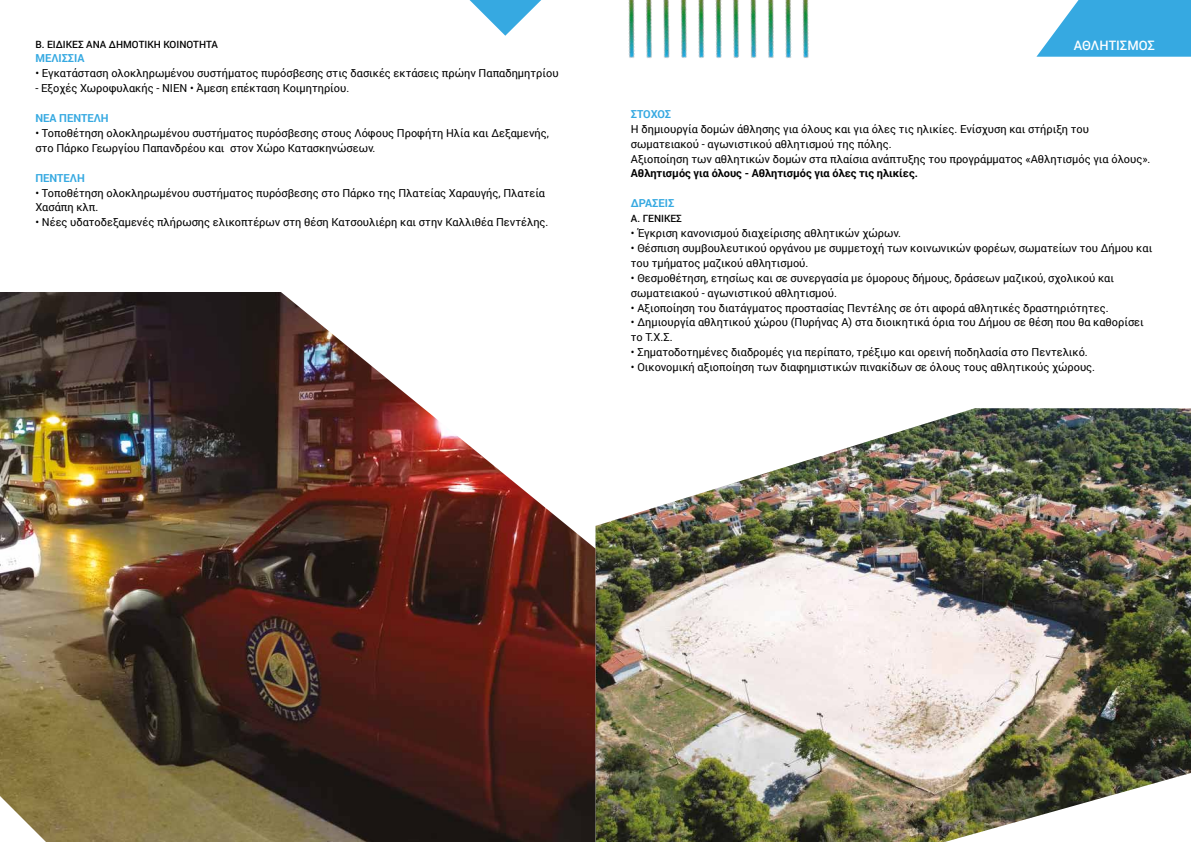
<style>
.page{position:relative;width:1191px;height:842px;background:#fff}
.page>*{position:absolute;margin:0;border:0;box-sizing:border-box;transform-origin:0 0}
.t1{font:500 13px "Roboto";color:#fff}
.t2{font:11px/14.9px "Roboto";color:#000}
.t3{font:700 11px "Roboto";color:#000}
.t4{font:700 11px "Roboto";color:#36a9e1}
.t5{font:500 10px "Roboto";color:#000}
</style>
<div class="page">
<svg style="left:1036px;top:0;width:155px;height:57px;background:#52b5e5"></svg>
<img style="left:628px;top:0;width:181px;height:58px">
<img style="left:595px;top:408px;width:596px;height:434px">
<img style="left:0;top:292px;width:595px;height:550px">
<svg style="left:469px;top:0;width:72px;height:36px"></svg>
<p class="t5" style="left:35px;top:37px;width:184px">Β. ΕΙΔΙΚΕΣ ΑΝΑ ΔΗΜΟΤΙΚΗ ΚΟΙΝΟΤΗΤΑ</p>
<p class="t4" style="left:35px;top:51px;width:51px">ΜΕΛΙΣΣΙΑ</p>
<p class="t2" style="left:35px;top:66px;width:524px">• Εγκατάσταση ολοκληρωμένου συστήματος πυρόσβεσης στις δασικές εκτάσεις πρώην Παπαδημητρίου</p>
<p class="t2" style="left:35px;top:80px;width:315px">- Εξοχές Χωροφυλακής - ΝΙΕΝ • Άμεση επέκταση Κοιμητηρίου.</p>
<p class="t4" style="left:35px;top:110px;width:75px">ΝΕΑ ΠΕΝΤΕΛΗ</p>
<p class="t2" style="left:35px;top:125px;width:515px">• Τοποθέτηση ολοκληρωμένου συστήματος πυρόσβεσης στους Λόφους Προφήτη Ηλία και Δεξαμενής, στο Πάρκο Γεωργίου Παπανδρέου και στον Χώρο Κατασκηνώσεων.</p>
<p class="t4" style="left:35px;top:170px;width:51px">ΠΕΝΤΕΛΗ</p>
<p class="t2" style="left:35px;top:185px;width:511px">• Τοποθέτηση ολοκληρωμένου συστήματος πυρόσβεσης στο Πάρκο της Πλατείας Χαραυγής, Πλατεία<br>Χασάπη κλπ.</p>
<p class="t2" style="left:35px;top:215px;width:514px">• Νέες υδατοδεξαμενές πλήρωσης ελικοπτέρων στη θέση Κατσουλιέρη και στην Καλλιθέα Πεντέλης.</p>
<p class="t1" style="left:1073px;top:36px;width:83px">ΑΘΛΗΤΙΣΜΟΣ</p>
<p class="t4" style="left:631px;top:106px;width:42px">ΣΤΟΧΟΣ</p>
<p class="t2" style="left:631px;top:121px;width:521px">Η δημιουργία δομών άθλησης για όλους και για όλες τις ηλικίες. Ενίσχυση και στήριξη του σωματειακού - αγωνιστικού αθλητισμού της πόλης.<br>Αξιοποίηση των αθλητικών δομών στα πλαίσια ανάπτυξης του προγράμματος «Αθλητισμός για όλους».</p>
<p class="t3" style="left:631px;top:166px;width:288px">Αθλητισμός για όλους - Αθλητισμός για όλες τις ηλικίες.</p>
<p class="t4" style="left:631px;top:196px;width:45px">ΔΡΑΣΕΙΣ</p>
<p class="t5" style="left:631px;top:212px;width:53px">Α. ΓΕΝΙΚΕΣ</p>
<p class="t2" style="left:631px;top:225px;width:272px">• Έγκριση κανονισμού διαχείρισης αθλητικών χώρων.</p>
<p class="t2" style="left:631px;top:240px;width:523px">• Θέσπιση συμβουλευτικού οργάνου με συμμετοχή των κοινωνικών φορέων, σωματείων του Δήμου και του τμήματος μαζικού αθλητισμού.</p>
<p class="t2" style="left:631px;top:270px;width:484px">• Θεσμοθέτηση, ετησίως και σε συνεργασία με όμορους δήμους, δράσεων μαζικού, σχολικού και σωματειακού - αγωνιστικού αθλητισμού.</p>
<p class="t2" style="left:631px;top:300px;width:479px">• Αξιοποίηση του διατάγματος προστασίας Πεντέλης σε ότι αφορά αθλητικές δραστηριότητες.</p>
<p class="t2" style="left:631px;top:315px;width:514px">• Δημιουργία αθλητικού χώρου (Πυρήνας Α) στα διοικητικά όρια του Δήμου σε θέση που θα καθορίσει το Τ.Χ.Σ.</p>
<p class="t2" style="left:631px;top:344px;width:458px">• Σηματοδοτημένες διαδρομές για περίπατο, τρέξιμο και ορεινή ποδηλασία στο Πεντελικό.</p>
<p class="t2" style="left:631px;top:359px;width:466px">• Οικονομική αξιοποίηση των διαφημιστικών πινακίδων σε όλους τους αθλητικούς χώρους.</p>
</div>
